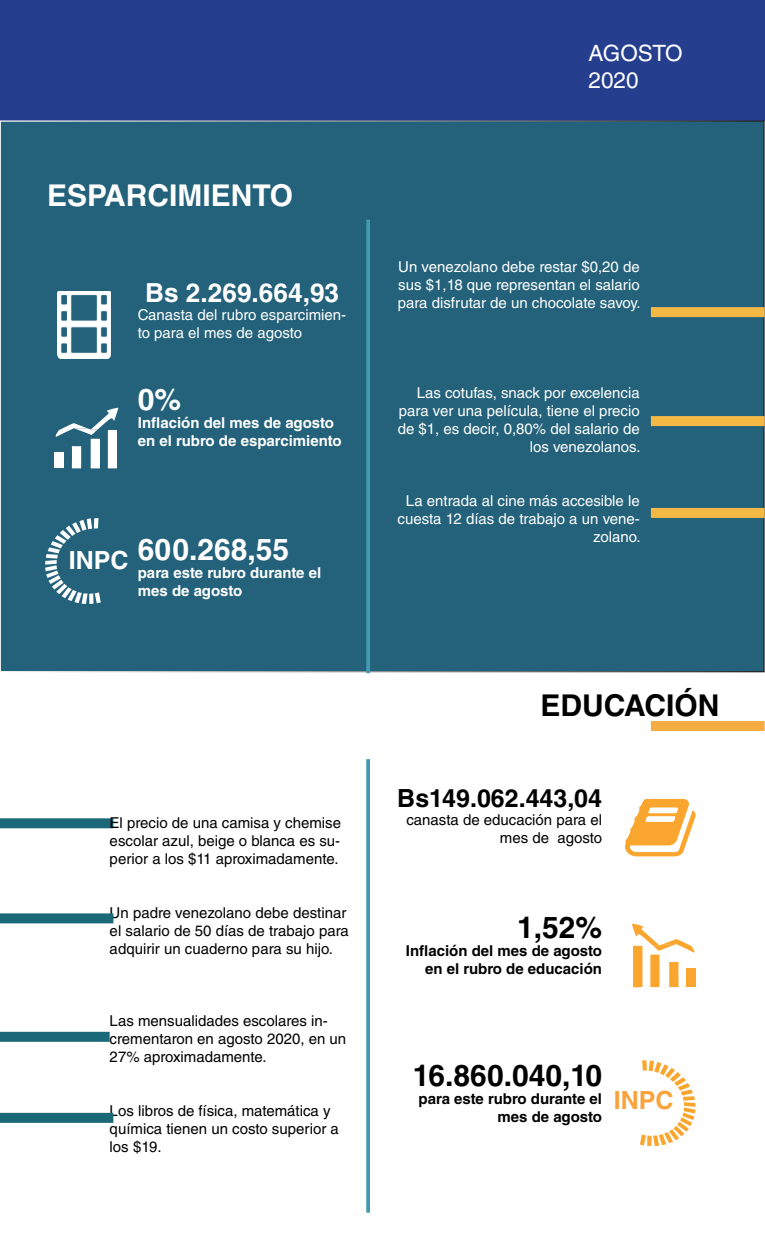
<style>
.page{position:relative;width:765px;height:1260px;background:#fff}
.page>*{position:absolute;margin:0;border:0;box-sizing:border-box;transform-origin:0 0}
.t1{font:700 30px "Helvetica LT Std";color:#000001}
.t2{font:700 30px "Helvetica LT Std";color:#fff}
.t3{font:700 26.25px "Helvetica LT Std";color:#fff}
.t4{font:700 25px "Helvetica LT Std";color:#000001}
.t5{font:700 25px "Helvetica LT Std";color:#fff}
.t6{font:700 25px "Helvetica LT Std";color:#f9a33d}
.t7{font:22.5px/27px "Helvetica LT Std";color:#fff}
.t8{font:15px/18px "Helvetica LT Std";color:#000001}
.t9{font:15px/18px "Helvetica LT Std";color:#fff;text-align:right}
.t10{font:700 15px/18px "Helvetica LT Std";color:#fff}
.t11{font:700 15px/18px "Helvetica LT Std";color:#000001;text-align:right}
</style>
<div class="page">
<div style="left:0;top:0;width:765px;height:120px;background:#253f8e"></div>
<div style="left:0;top:121px;width:764px;height:551px;background:#23627a"></div>
<svg style="left:366px;top:220px;width:4px;height:453px;background:#3f95ac"></svg>
<svg style="left:56px;top:408px;width:62px;height:60px"></svg>
<div style="left:55px;top:453px;width:9px;height:15px;background:#fff"></div>
<div style="left:651px;top:416px;width:114px;height:10px;background:#f4b945"></div>
<div style="left:651px;top:307px;width:114px;height:10px;background:#f4b945"></div>
<div style="left:0;top:818px;width:113px;height:10px;background:#1b6879"></div>
<div style="left:0;top:913px;width:113px;height:10px;background:#1b6879"></div>
<div style="left:0;top:1113px;width:113px;height:10px;background:#1b6879"></div>
<div style="left:651px;top:721px;width:114px;height:10px;background:#f6ac40"></div>
<svg style="left:366px;top:759px;width:4px;height:454px;background:#4e9fb5"></svg>
<svg style="left:45px;top:518px;width:56px;height:86px"></svg>
<svg style="left:640px;top:1060px;width:56px;height:86px"></svg>
<svg style="left:632px;top:924px;width:63px;height:63px"></svg>
<div style="left:686px;top:968px;width:10px;height:19px;background:#faa52d"></div>
<svg style="left:625px;top:799px;width:71px;height:57px"></svg>
<svg style="left:57px;top:292px;width:54px;height:67px"></svg>
<div style="left:651px;top:508px;width:114px;height:10px;background:#f4b945"></div>
<div style="left:0;top:1032px;width:110px;height:10px;background:#1b6879"></div>
<p class="t2" style="left:47px;top:177px;width:247px">ESPARCIMIENTO</p>
<p class="t3" style="left:145px;top:277px;width:196px">Bs 2.269.664,93</p>
<p class="t9" style="left:138px;top:306px;width:210px;text-align:left">Canasta del rubro esparcimien&shy;to para el mes de agosto</p>
<p class="t2" style="left:138px;top:382px;width:45px">0%</p>
<p class="t10" style="left:138px;top:414px;width:205px">Inflación del mes de agosto en el rubro de esparcimiento</p>
<p class="t5" style="left:69px;top:545px;width:61px">INPC</p>
<p class="t2" style="left:138px;top:531px;width:153px">600.268,55</p>
<p class="t10" style="left:138px;top:564px;width:185px">para este rubro durante el mes de agosto</p>
<p class="t8" style="left:110px;top:813px;width:233px;text-align:justify">El precio de una camisa y chemise escolar azul, beige o blanca es su&shy;perior a los $11 aproximadamente.</p>
<p class="t8" style="left:110px;top:903px;width:241px">Un padre venezolano debe destinar el salario de 50 días de trabajo para adquirir un cuaderno para su hijo.</p>
<p class="t8" style="left:110px;top:1011px;width:238px">Las mensualidades escolares in&shy;crementaron en agosto 2020, en un<br>27% aproximadamente.</p>
<p class="t8" style="left:110px;top:1101px;width:231px">Los libros de física, matemática y química tienen un costo superior a los $19.</p>
<p class="t7" style="left:589px;top:40px;width:96px">AGOSTO<br>2020</p>
<p class="t9" style="left:398px;top:257px;width:244px;text-align:justify">Un venezolano debe restar $0,20 de sus $1,18 que representan el salario para disfrutar de un chocolate savoy.</p>
<p class="t9" style="left:398px;top:383px;width:244px">Las cotufas, snack por excelencia para ver una película, tiene el precio de $1, es decir, 0,80% del salario de los venezolanos.</p>
<p class="t9" style="left:398px;top:491px;width:245px">La entrada al cine más accesible le cuesta 12 días de trabajo a un vene&shy;zolano.</p>
<p class="t1" style="left:540px;top:687px;width:181px">EDUCACIÓN</p>
<p class="t4" style="left:397px;top:783px;width:206px">Bs149.062.443,04</p>
<p class="t8" style="left:406px;top:811px;width:197px;text-align:right">canasta de educación para el mes de agosto</p>
<p class="t1" style="left:517px;top:909px;width:87px">1,52%</p>
<p class="t11" style="left:406px;top:941px;width:198px">Inflación del mes de agosto en el rubro de educación</p>
<p class="t1" style="left:413px;top:1057px;width:191px">16.860.040,10</p>
<p class="t11" style="left:419px;top:1089px;width:185px">para este rubro durante el mes de agosto</p>
<p class="t6" style="left:614px;top:1085px;width:61px">INPC</p>
</div>
